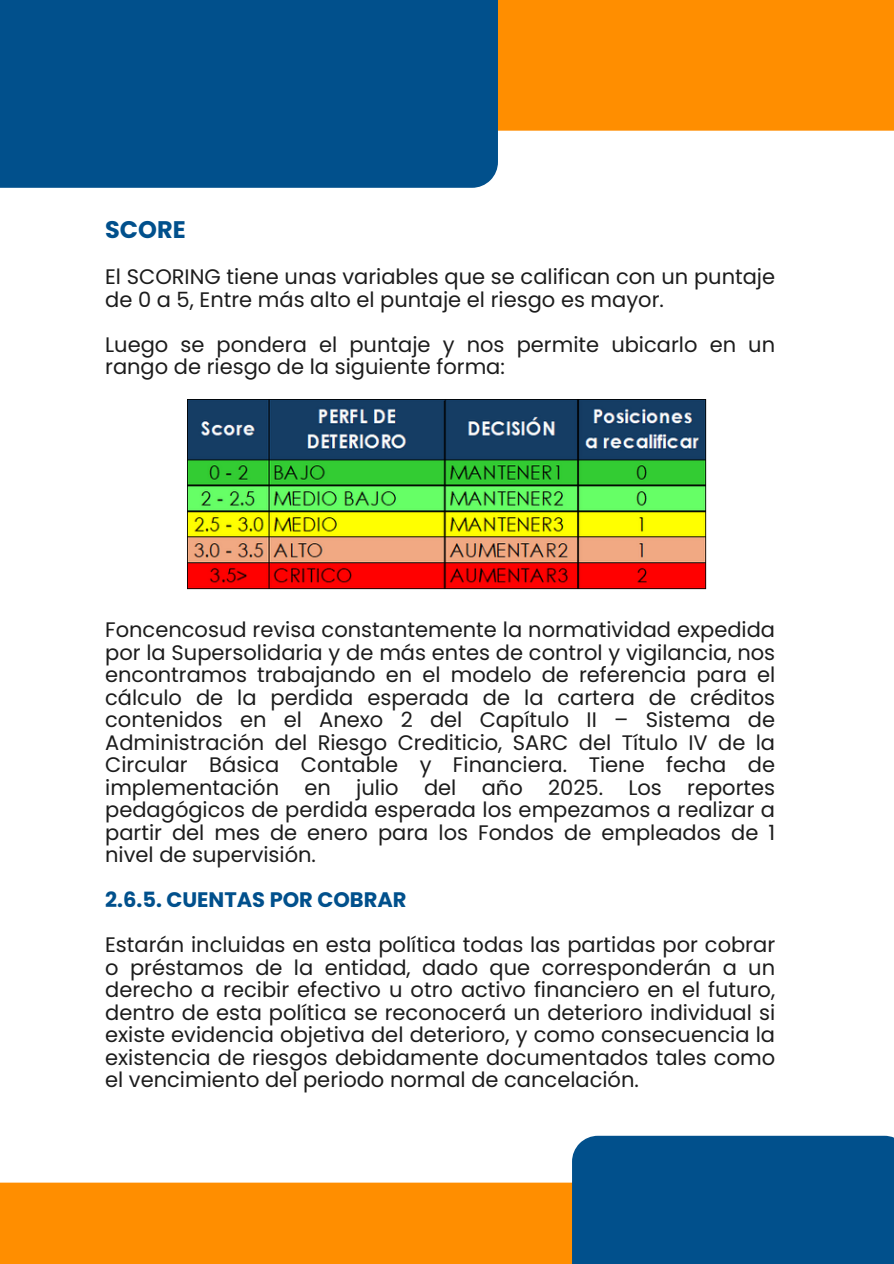
<style>
.page{position:relative;width:894px;height:1264px;background:#fff}
.page>*{position:absolute;margin:0;border:0;box-sizing:border-box;transform-origin:0 0}
.t1{font:700 24px "Poppins";color:#01508c}
.t2{font:21px/22.5px "Poppins";color:#1c1c1c}
.t3{font:700 21px "Poppins";color:#01508c}
</style>
<div class="page">
<div style="left:440px;top:0;width:453px;height:131px;background:#ff8e00"></div>
<div style="left:0;top:0;width:497px;height:188px;background:#01508c"></div>
<div style="left:0;top:1182px;width:671px;height:81px;background:#ff8e00"></div>
<div style="left:572px;top:1135px;width:321px;height:128px;background:#01508c"></div>
<img style="left:187px;top:399px;width:518px;height:190px">
<h1 class="t1" style="left:105px;top:213px;width:82px">SCORE</h1>
<p class="t2" style="left:105px;top:266px;width:671px">El SCORING tiene unas variables que se califican con un puntaje de 0 a 5, Entre más alto el puntaje el riesgo es mayor.</p>
<p class="t2" style="left:105px;top:333px;width:671px">Luego se pondera el puntaje y nos permite ubicarlo en un rango de riesgo de la siguiente forma:</p>
<p class="t2" style="left:105px;top:618px;width:671px;text-align:justify">Foncencosud revisa constantemente la normatividad expedida por la Supersolidaria y de más entes de control y vigilancia, nos encontramos trabajando en el modelo de referencia para el cálculo de la perdida esperada de la cartera de créditos contenidos en el Anexo 2 del Capítulo II – Sistema de Administración del Riesgo Crediticio, SARC del Título IV de la Circular Básica Contable y Financiera. Tiene fecha de implementación en julio del año 2025. Los reportes pedagógicos de perdida esperada los empezamos a realizar a partir del mes de enero para los Fondos de empleados de 1 nivel de supervisión.</p>
<p class="t3" style="left:105px;top:885px;width:303px">2.6.5. CUENTAS POR COBRAR</p>
<h2 class="t2" style="left:105px;top:933px;width:671px;text-align:justify">Estarán incluidas en esta política todas las partidas por cobrar o préstamos de la entidad, dado que corresponderán a un derecho a recibir efectivo u otro activo financiero en el futuro, dentro de esta política se reconocerá un deterioro individual si existe evidencia objetiva del deterioro, y como consecuencia la existencia de riesgos debidamente documentados tales como el vencimiento del periodo normal de cancelación.</h2>
</div>
